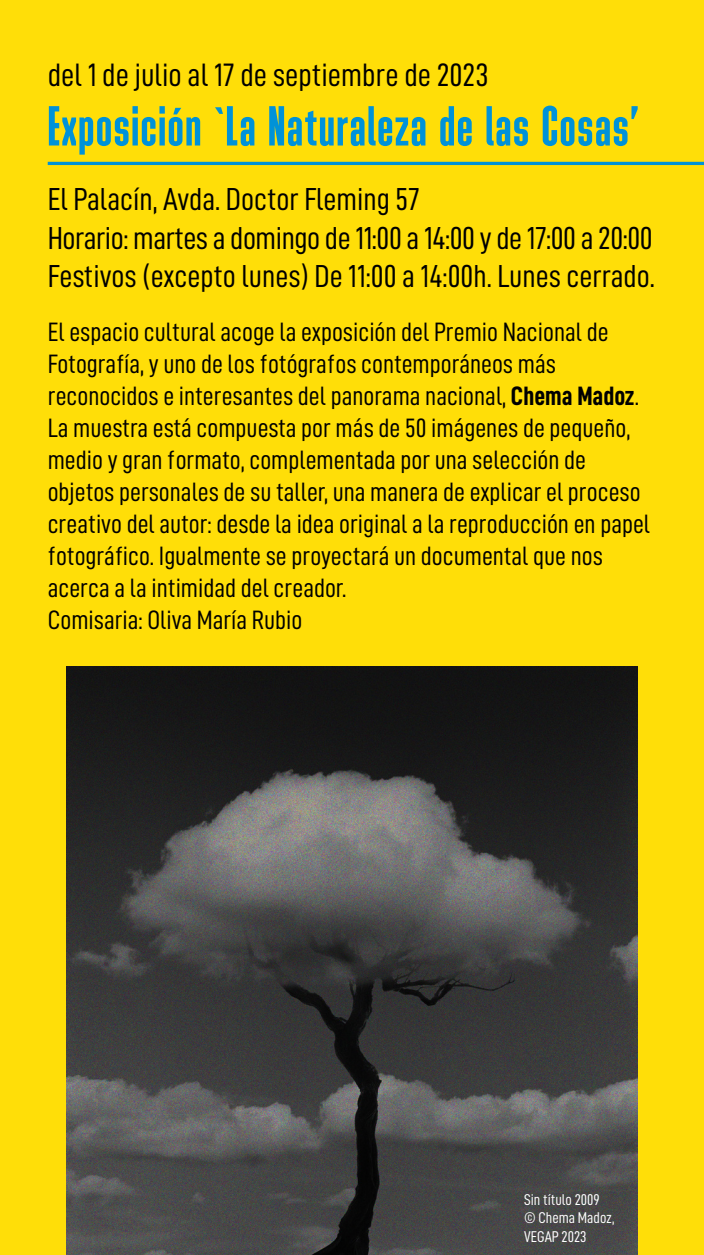
<style>
.page{position:relative;width:704px;height:1255px;background:#fff}
.page>*{position:absolute;margin:0;border:0;box-sizing:border-box;transform-origin:0 0}
.t1{font:56.25px "Bulevar";letter-spacing:.03em;color:#0092d8}
.t2{font:32.5px "D DIN Condensed";color:#000}
.t3{font:31.88px/38.2px "D DIN Condensed";color:#000}
.t4{font:26.62px/32px "D DIN Condensed";color:#000}
.t5{font:15.62px/18.8px "D DIN Condensed";color:#fff}
.s1{font-family:"D DIN Condensed Bold"}
</style>
<div class="page">
<div style="left:0;top:0;width:703px;height:1255px;background:#ffde08"></div>
<img style="left:66px;top:667px;width:571px;height:588px">
<hr style="left:48px;top:162px;width:655px;height:3px;background:#0092d8">
<p class="t2" style="left:48px;top:57px;width:442px">del 1 de julio al 17 de septiembre de 2023</p>
<h1 class="t1" style="left:48px;top:95px;width:592px">Exposición `La Naturaleza de las Cosas’</h1>
<p class="t3" style="left:48px;top:180px;width:608px">El Palacín, Avda. Doctor Fleming 57<br>Horario: martes a domingo de 11:00 a 14:00 y de 17:00 a 20:00<br>Festivos (excepto lunes) De 11:00 a 14:00h. Lunes cerrado.</p>
<p class="t4" style="left:48px;top:316px;width:603px">El espacio cultural acoge la exposición del Premio Nacional de Fotografía, y uno de los fotógrafos contemporáneos más reconocidos e interesantes del panorama nacional, <span class="s1">Chema Madoz</span>.<br>La muestra está compuesta por más de 50 imágenes de pequeño, medio y gran formato, complementada por una selección de objetos personales de su taller, una manera de explicar el proceso creativo del autor: desde la idea original a la reproducción en papel fotográfico. Igualmente se proyectará un documental que nos acerca a la intimidad del creador.<br>Comisaria: Oliva María Rubio</p>
<p class="t5" style="left:523px;top:1190px;width:92px">Sin título 2009 © Chema Madoz,<br>VEGAP 2023</p>
</div>
